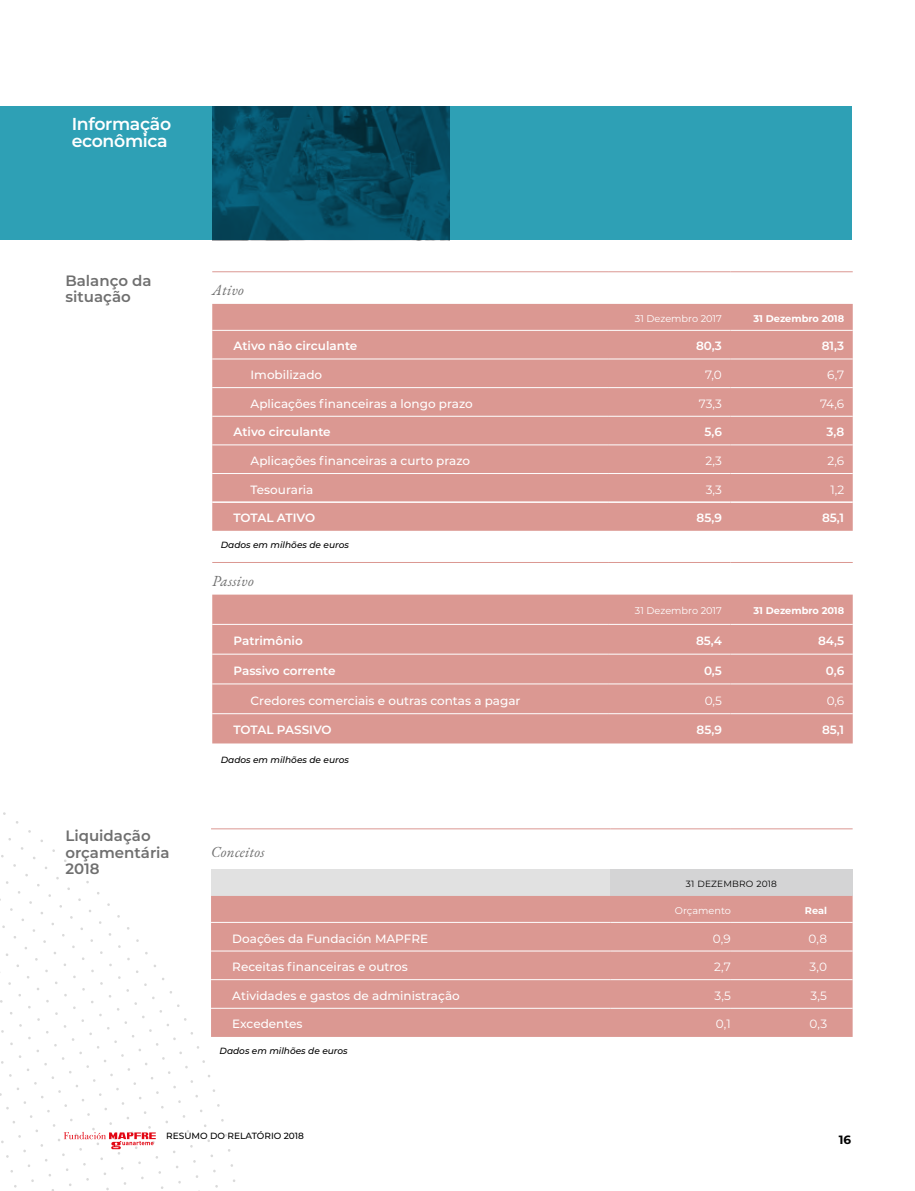
<style>
.page{position:relative;width:915px;height:1191px;background:#fff}
.page>*{position:absolute;margin:0;border:0;box-sizing:border-box;transform-origin:0 0}
.t1{font:600 17.25px/17.2px "Montserrat";letter-spacing:-.02em;color:#fff}
.t2{font:600 15px/16.5px "Montserrat";color:#6f6f6f}
.t3{font:italic 15px "EB Garamond";letter-spacing:.02em;color:#6f6f6f}
.t4{font:500 12px "Montserrat";color:#fff}
.t5{font:600 12px "Montserrat";color:#fff}
.t6{font:12px "Montserrat";color:#fff}
.t7{font:700 12px "Montserrat";color:#000}
.t8{font:9.75px "Montserrat";color:#fff}
.t9{font:700 9.75px "Montserrat";color:#fff}
.t10{font:italic 500 9px "Montserrat";color:#000}
.t11{font:500 9px "Montserrat";color:#000}
.t12{font:9px "Montserrat";letter-spacing:.02em;color:#000}
</style>
<div class="page">
<div style="left:212px;top:304px;width:640px;height:227px;background:#db9892"></div>
<hr style="left:212px;top:330px;width:396px;height:1px;background:#fff">
<hr style="left:608px;top:330px;width:122px;height:1px;background:#fff">
<hr style="left:730px;top:330px;width:122px;height:1px;background:#fff">
<hr style="left:212px;top:358px;width:396px;height:1px;background:#fff">
<hr style="left:608px;top:358px;width:122px;height:1px;background:#fff">
<hr style="left:730px;top:358px;width:122px;height:1px;background:#fff">
<hr style="left:212px;top:387px;width:396px;height:1px;background:#fff">
<hr style="left:608px;top:387px;width:122px;height:1px;background:#fff">
<hr style="left:730px;top:387px;width:122px;height:1px;background:#fff">
<hr style="left:212px;top:416px;width:396px;height:1px;background:#fff">
<hr style="left:608px;top:416px;width:122px;height:1px;background:#fff">
<hr style="left:730px;top:416px;width:122px;height:1px;background:#fff">
<hr style="left:212px;top:444px;width:396px;height:1px;background:#fff">
<hr style="left:608px;top:444px;width:122px;height:1px;background:#fff">
<hr style="left:730px;top:444px;width:122px;height:1px;background:#fff">
<hr style="left:212px;top:473px;width:396px;height:1px;background:#fff">
<hr style="left:608px;top:473px;width:122px;height:1px;background:#fff">
<hr style="left:730px;top:473px;width:122px;height:1px;background:#fff">
<hr style="left:212px;top:271px;width:396px;height:1px;background:#db9892">
<hr style="left:608px;top:271px;width:122px;height:1px;background:#db9892">
<hr style="left:730px;top:271px;width:122px;height:1px;background:#db9892">
<hr style="left:212px;top:501px;width:396px;height:2px;background:#fff">
<hr style="left:608px;top:501px;width:122px;height:2px;background:#fff">
<hr style="left:730px;top:501px;width:122px;height:2px;background:#fff">
<div style="left:212px;top:594px;width:640px;height:149px;background:#db9892"></div>
<hr style="left:212px;top:624px;width:396px;height:1px;background:#fff">
<hr style="left:608px;top:624px;width:122px;height:1px;background:#fff">
<hr style="left:730px;top:624px;width:122px;height:1px;background:#fff">
<hr style="left:212px;top:654px;width:396px;height:1px;background:#fff">
<hr style="left:608px;top:654px;width:122px;height:1px;background:#fff">
<hr style="left:730px;top:654px;width:122px;height:1px;background:#fff">
<hr style="left:212px;top:683px;width:396px;height:1px;background:#fff">
<hr style="left:608px;top:683px;width:122px;height:1px;background:#fff">
<hr style="left:730px;top:683px;width:122px;height:1px;background:#fff">
<hr style="left:212px;top:713px;width:396px;height:1px;background:#fff">
<hr style="left:608px;top:713px;width:122px;height:1px;background:#fff">
<hr style="left:730px;top:713px;width:122px;height:1px;background:#fff">
<hr style="left:212px;top:562px;width:396px;height:1px;background:#db9892">
<hr style="left:608px;top:562px;width:122px;height:1px;background:#db9892">
<hr style="left:730px;top:562px;width:122px;height:1px;background:#db9892">
<div style="left:211px;top:869px;width:399px;height:27px;background:#e1e1e1"></div>
<div style="left:610px;top:869px;width:242px;height:27px;background:#d4d4d5"></div>
<div style="left:211px;top:896px;width:641px;height:141px;background:#db9892"></div>
<hr style="left:211px;top:922px;width:399px;height:1px;background:#fff">
<hr style="left:610px;top:922px;width:120px;height:1px;background:#fff">
<hr style="left:730px;top:922px;width:122px;height:1px;background:#fff">
<hr style="left:211px;top:950px;width:399px;height:1px;background:#fff">
<hr style="left:610px;top:950px;width:120px;height:1px;background:#fff">
<hr style="left:730px;top:950px;width:122px;height:1px;background:#fff">
<hr style="left:211px;top:979px;width:399px;height:1px;background:#fff">
<hr style="left:610px;top:979px;width:120px;height:1px;background:#fff">
<hr style="left:730px;top:979px;width:122px;height:1px;background:#fff">
<hr style="left:211px;top:1008px;width:399px;height:1px;background:#fff">
<hr style="left:610px;top:1008px;width:120px;height:1px;background:#fff">
<hr style="left:730px;top:1008px;width:122px;height:1px;background:#fff">
<hr style="left:211px;top:828px;width:399px;height:1px;background:#db9892">
<hr style="left:610px;top:828px;width:120px;height:1px;background:#db9892">
<hr style="left:730px;top:828px;width:122px;height:1px;background:#db9892">
<div style="left:0;top:106px;width:850px;height:134px;background:#2ea0b5"></div>
<svg style="left:0;top:851px;width:156px;height:340px"></svg>
<img style="left:212px;top:106px;width:237px;height:134px">
<h1 class="t1" style="left:72px;top:114px;width:101px">Informação econômica</h1>
<p class="t2" style="left:65px;top:272px;width:88px">Balanço da situação</p>
<p class="t2" style="left:65px;top:827px;width:106px">Liquidação orçamentária<br>2018</p>
<p class="t3" style="left:212px;top:280px;width:33px">Ativo</p>
<p class="t8" style="left:634px;top:312px;width:88px">31 Dezembro 2017</p>
<p class="t9" style="left:753px;top:311px;width:92px">31 Dezembro 2018</p>
<p class="t5" style="left:233px;top:338px;width:125px">Ativo não circulante</p>
<p class="t5" style="left:695px;top:338px;width:27px">80,3</p>
<p class="t5" style="left:821px;top:338px;width:24px">81,3</p>
<p class="t4" style="left:250px;top:366px;width:73px">Imobilizado</p>
<p class="t6" style="left:704px;top:366px;width:18px">7,0</p>
<p class="t6" style="left:827px;top:366px;width:18px">6,7</p>
<p class="t4" style="left:250px;top:395px;width:224px">Aplicações financeiras a longo prazo</p>
<p class="t6" style="left:698px;top:395px;width:25px">73,3</p>
<p class="t6" style="left:819px;top:395px;width:26px">74,6</p>
<p class="t5" style="left:233px;top:423px;width:99px">Ativo circulante</p>
<p class="t5" style="left:704px;top:423px;width:19px">5,6</p>
<p class="t5" style="left:826px;top:423px;width:19px">3,8</p>
<p class="t4" style="left:250px;top:452px;width:221px">Aplicações financeiras a curto prazo</p>
<p class="t6" style="left:705px;top:452px;width:18px">2,3</p>
<p class="t6" style="left:827px;top:452px;width:18px">2,6</p>
<p class="t4" style="left:250px;top:481px;width:64px">Tesouraria</p>
<p class="t6" style="left:705px;top:481px;width:18px">3,3</p>
<p class="t6" style="left:830px;top:481px;width:15px">1,2</p>
<p class="t5" style="left:233px;top:509px;width:83px">TOTAL ATIVO</p>
<p class="t5" style="left:696px;top:509px;width:27px">85,9</p>
<p class="t5" style="left:821px;top:509px;width:24px">85,1</p>
<p class="t10" style="left:221px;top:538px;width:130px">Dados em milhões de euros</p>
<p class="t3" style="left:212px;top:571px;width:43px">Passivo</p>
<p class="t8" style="left:634px;top:604px;width:88px">31 Dezembro 2017</p>
<p class="t9" style="left:753px;top:603px;width:92px">31 Dezembro 2018</p>
<p class="t5" style="left:233px;top:632px;width:71px">Patrimônio</p>
<p class="t5" style="left:695px;top:632px;width:27px">85,4</p>
<p class="t5" style="left:817px;top:632px;width:28px">84,5</p>
<p class="t5" style="left:233px;top:662px;width:103px">Passivo corrente</p>
<p class="t5" style="left:703px;top:662px;width:19px">0,5</p>
<p class="t5" style="left:825px;top:662px;width:20px">0,6</p>
<p class="t4" style="left:250px;top:692px;width:271px">Credores comerciais e outras contas a pagar</p>
<p class="t6" style="left:704px;top:692px;width:19px">0,5</p>
<p class="t6" style="left:826px;top:692px;width:19px">0,6</p>
<p class="t5" style="left:233px;top:721px;width:99px">TOTAL PASSIVO</p>
<p class="t5" style="left:696px;top:721px;width:27px">85,9</p>
<p class="t5" style="left:821px;top:721px;width:24px">85,1</p>
<p class="t10" style="left:221px;top:753px;width:130px">Dados em milhões de euros</p>
<p class="t3" style="left:211px;top:842px;width:55px">Conceitos</p>
<p class="t12" style="left:685px;top:877px;width:92px">31 DEZEMBRO 2018</p>
<p class="t8" style="left:674px;top:903px;width:57px">Orçamento</p>
<p class="t9" style="left:804px;top:903px;width:24px">Real</p>
<p class="t4" style="left:232px;top:930px;width:197px">Doações da Fundación MAPFRE</p>
<p class="t6" style="left:712px;top:930px;width:20px">0,9</p>
<p class="t6" style="left:808px;top:930px;width:20px">0,8</p>
<p class="t4" style="left:232px;top:958px;width:177px">Receitas financeiras e outros</p>
<p class="t6" style="left:713px;top:958px;width:18px">2,7</p>
<p class="t6" style="left:809px;top:958px;width:19px">3,0</p>
<p class="t4" style="left:232px;top:987px;width:229px">Atividades e gastos de administração</p>
<p class="t6" style="left:714px;top:987px;width:18px">3,5</p>
<p class="t6" style="left:810px;top:987px;width:18px">3,5</p>
<p class="t4" style="left:232px;top:1015px;width:72px">Excedentes</p>
<p class="t6" style="left:715px;top:1016px;width:17px">0,1</p>
<p class="t6" style="left:809px;top:1016px;width:19px">0,3</p>
<p class="t10" style="left:219px;top:1044px;width:130px">Dados em milhões de euros</p>
<p class="t11" style="left:166px;top:1129px;width:139px">RESUMO DO RELATÓRIO 2018</p>
<p class="t7" style="left:838px;top:1131px;width:14px">16</p>
</div>
